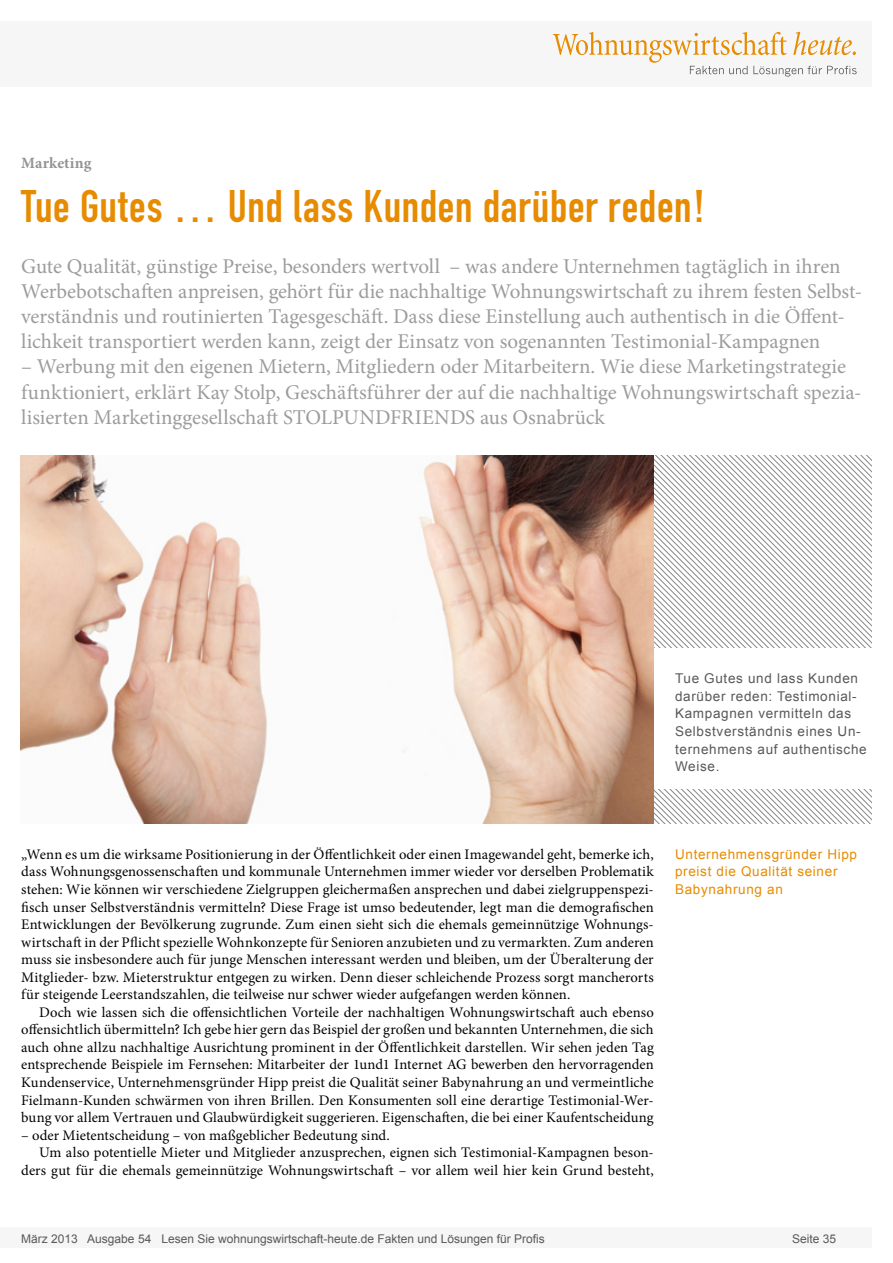
<style>
.page{position:relative;width:893px;height:1263px;background:#fff}
.page>*{position:absolute;margin:0;border:0;box-sizing:border-box;transform-origin:0 0}
.Überschrift_Groß{font:45px "DIN Engschrift";letter-spacing:.015em;color:#e78b00}
.Anlesetext{font:21px/25.2px "Minion Pro";letter-spacing:-.005em;color:#9c9c9c}
.Kategorie{font:700 15.75px "Minion Pro";letter-spacing:.005em;color:#939393}
.Fliesstext{font:14.7px/17.5px "Minion Pro";letter-spacing:.005em;color:#000;text-align:justify}
.Fließtext_erste_Zeil{font:14.7px/17.5px "Minion Pro";color:#000;text-align:justify}
.Bildunterschrift{font:13.5px/17.5px "Arial";letter-spacing:.05em;color:#595959}
.Info{font:13.5px/17.5px "Arial";letter-spacing:.05em;color:#e78b00}
.t1{font:12px "Arial";color:#595959}
</style>
<div class="page">
<div style="left:0;top:1227px;width:872px;height:20px;background:#f6f6f6"></div>
<div style="left:0;top:21px;width:872px;height:66px;background:#f6f6f6"></div>
<svg style="left:553px;top:32px;width:304px;height:45px"></svg>
<svg style="left:654px;top:455px;width:218px;height:88px"></svg>
<svg style="left:654px;top:543px;width:218px;height:281px"></svg>
<div style="left:654px;top:648px;width:237px;height:141px;background:#fff"></div>
<img style="left:21px;top:455px;width:633px;height:369px">
<p class="Kategorie" style="left:21px;top:152px;width:72px">Marketing</p>
<p class="Überschrift_Groß" style="left:21px;top:180px;width:685px">Tue Gutes … Und lass Kunden darüber reden!</p>
<p class="Anlesetext" style="left:21px;top:253px;width:843px">Gute Qualität, günstige Preise, besonders wertvoll – was andere Unternehmen tagtäglich in ihren Werbebotschaften anpreisen, gehört für die nachhaltige Wohnungswirtschaft zu ihrem festen Selbst&shy;verständnis und routinierten Tagesgeschäft. Dass diese Einstellung auch authentisch in die Öffent&shy;lichkeit transportiert werden kann, zeigt der Einsatz von sogenannten Testimonial-Kampagnen</p>
<p class="Anlesetext" style="left:21px;top:354px;width:842px">– Werbung mit den eigenen Mietern, Mitgliedern oder Mitarbeitern. Wie diese Marketingstrategie funktioniert, erklärt Kay Stolp, Geschäftsführer der auf die nachhaltige Wohnungswirtschaft spezia&shy;lisierten Marketinggesellschaft STOLPUNDFRIENDS aus Osnabrück</p>
<p class="Bildunterschrift" style="left:675px;top:670px;width:193px">Tue Gutes und lass Kunden darüber reden: Testimonial-<br>Kampagnen vermitteln das<br>Selbstverständnis eines Un&shy;ternehmens auf authentische<br>Weise.</p>
<p class="Fließtext_erste_Zeil" style="left:21px;top:845px;width:634px">„Wenn es um die wirksame Positionierung in der Öffentlichkeit oder einen Imagewandel geht, bemerke ich, dass Wohnungsgenossenschaften und kommunale Unternehmen immer wieder vor derselben Problematik stehen: Wie können wir verschiedene Zielgruppen gleichermaßen ansprechen und dabei zielgruppenspezi&shy;fisch unser Selbstverständnis vermitteln? Diese Frage ist umso bedeutender, legt man die demografischen Entwicklungen der Bevölkerung zugrunde. Zum einen sieht sich die ehemals gemeinnützige Wohnungs&shy;wirtschaft in der Pflicht spezielle Wohnkonzepte für Senioren anzubieten und zu vermarkten. Zum anderen muss sie insbesondere auch für junge Menschen interessant werden und bleiben, um der Überalterung der Mitglieder- bzw. Mieterstruktur entgegen zu wirken. Denn dieser schleichende Prozess sorgt mancherorts für steigende Leerstandszahlen, die teilweise nur schwer wieder aufgefangen werden können.</p>
<p class="Fliesstext" style="left:21px;top:1003px;width:634px;text-indent:18px">Doch wie lassen sich die offensichtlichen Vorteile der nachhaltigen Wohnungswirtschaft auch ebenso offensichtlich übermitteln? Ich gebe hier gern das Beispiel der großen und bekannten Unternehmen, die sich auch ohne allzu nachhaltige Ausrichtung prominent in der Öffentlichkeit darstellen. Wir sehen jeden Tag entsprechende Beispiele im Fernsehen: Mitarbeiter der 1und1 Internet AG bewerben den hervorragenden Kundenservice, Unternehmensgründer Hipp preist die Qualität seiner Babynahrung an und vermeintliche Fielmann-Kunden schwärmen von ihren Brillen. Den Konsumenten soll eine derartige Testimonial-Wer&shy;bung vor allem Vertrauen und Glaubwürdigkeit suggerieren. Eigenschaften, die bei einer Kaufentscheidung</p>
<p class="Fliesstext" style="left:21px;top:1126px;width:370px">– oder Mietentscheidung – von maßgeblicher Bedeutung sind.</p>
<p class="Fliesstext" style="left:21px;top:1144px;width:634px;text-align:right">Um also potentielle Mieter und Mitglieder anzusprechen, eignen sich Testimonial-Kampagnen beson&shy;ders gut für die ehemals gemeinnützige Wohnungswirtschaft – vor allem weil hier kein Grund besteht,</p>
<p class="Info" style="left:675px;top:845px;width:184px">Unternehmensgründer Hipp preist die Qualität seiner<br>Babynahrung an</p>
<p class="t1" style="left:21px;top:1230px;width:525px">März 2013 Ausgabe 54 Lesen Sie wohnungswirtschaft-heute.de Fakten und Lösungen für Profis</p>
<p class="t1" style="left:792px;top:1231px;width:46px">Seite 35</p>
</div>
